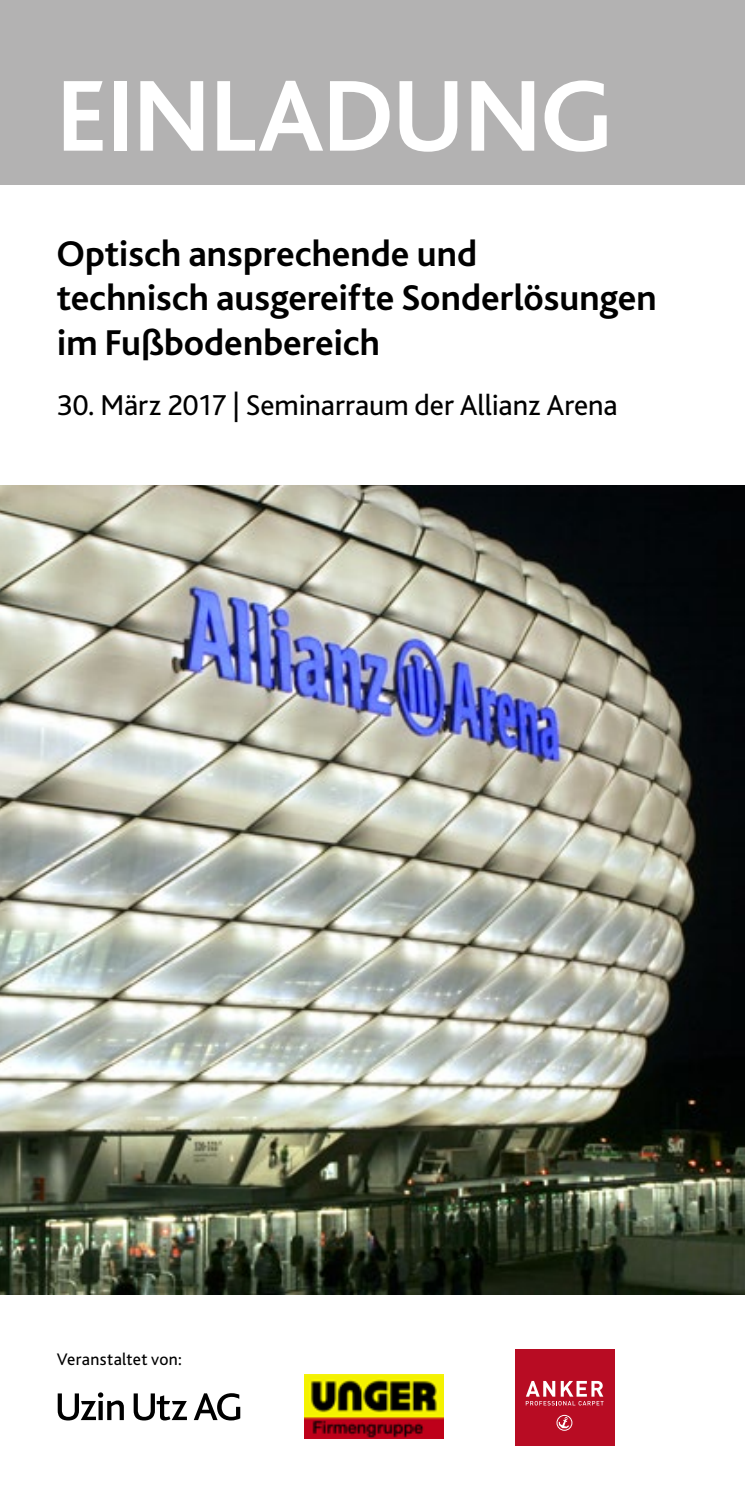
<style>
.page{position:relative;width:745px;height:1489px;background:#fff}
.page>*{position:absolute;margin:0;border:0;box-sizing:border-box;transform-origin:0 0}
.t1{font:700 105.5px "Bliss";letter-spacing:-.005em;color:#fff}
.t2{font:700 37.5px/44.2px "Bliss";color:#000}
.t3{font:30px "Bliss";letter-spacing:-.005em;color:#000}
.t4{font:17.5px "Bliss";letter-spacing:.02em;color:#000}
</style>
<div class="page">
<img style="left:0;top:485px;width:744px;height:808px">
<div style="left:0;top:0;width:744px;height:184px;background:#b3b2b2"></div>
<svg style="left:58px;top:1392px;width:66px;height:28px"></svg>
<svg style="left:133px;top:1393px;width:54px;height:27px"></svg>
<svg style="left:194px;top:1393px;width:46px;height:27px"></svg>
<img style="left:304px;top:1374px;width:139px;height:64px">
<div style="left:514px;top:1349px;width:100px;height:97px;background:#b80c23"></div>
<svg style="left:525px;top:1380px;width:78px;height:25px"></svg>
<svg style="left:558px;top:1416px;width:11px;height:11px"></svg>
<div style="left:556px;top:1414px;width:15px;height:16px;border:1px solid #fff;border-radius:50%"></div>
<h1 class="t1" style="left:57px;top:61px;width:557px">EINLADUNG</h1>
<p class="t2" style="left:57px;top:232px;width:601px">Optisch ansprechende und<br>technisch ausgereifte Sonderlösungen im Fußbodenbereich</p>
<p class="t3" style="left:57px;top:389px;width:562px">30. März 2017 | Seminarraum der Allianz Arena</p>
<p class="t4" style="left:57px;top:1349px;width:126px">Veranstaltet von:</p>
</div>
